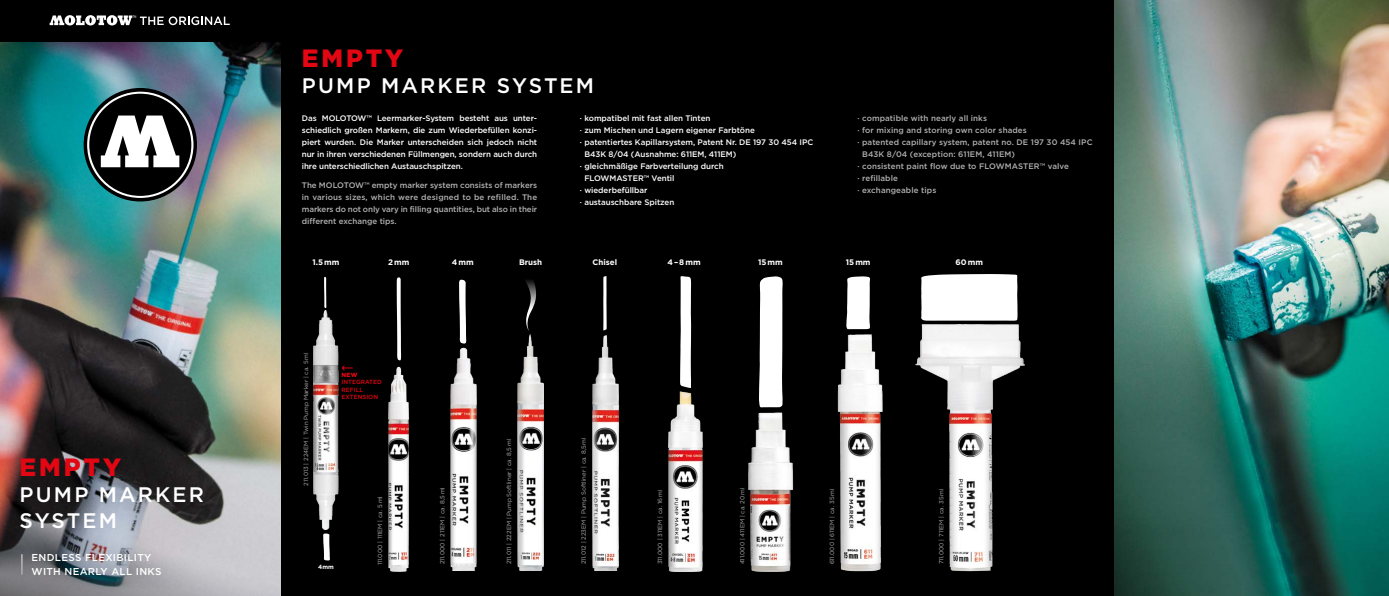
<style>
.page{position:relative;width:1389px;height:596px;background:#fff}
.page>*{position:absolute;margin:0;border:0;box-sizing:border-box;transform-origin:0 0}
.t1{font:900 25px "Gotham";letter-spacing:.115em;color:#e30613}
.t2{font:500 21px/26px "Gotham";letter-spacing:.1em;color:#fff}
.t3{font:500 10px "Gotham";letter-spacing:.03em;color:#fff}
.t4{font:500 8px/12px "Gotham";letter-spacing:-.005em;color:#fff;text-align:justify}
.t5{font:500 8px/12px "Gotham";letter-spacing:.01em;color:#b3b2b2;text-align:justify}
.t6{font:700 8px "Gotham";color:#fff}
.t7{font:6px "Gotham";color:#b3b2b2}
.t8{font:500 6px/7.2px "Gotham";color:#e30613}
.t9{font:700 6px "Gotham";color:#fff}
.t10{font:900 6px "Gotham";color:#e30613}
</style>
<div class="page">
<div style="left:0;top:0;width:1389px;height:595px;background:#000"></div>
<img style="left:0;top:43px;width:281px;height:397px">
<svg style="left:50px;top:15px;width:180px;height:10px"></svg>
<svg style="left:84px;top:88px;width:113px;height:113px"></svg>
<img style="left:313px;top:310px;width:26px;height:130px">
<svg style="left:324px;top:276px;width:2px;height:32px"></svg>
<img style="left:1114px;top:0;width:275px;height:595px">
<img style="left:390px;top:571px;width:17px;height:1px">
<img style="left:388px;top:360px;width:21px;height:211px">
<svg style="left:397px;top:277px;width:4px;height:83px"></svg>
<img style="left:452px;top:570px;width:23px;height:1px">
<img style="left:450px;top:339px;width:27px;height:231px">
<svg style="left:459px;top:279px;width:7px;height:64px"></svg>
<img style="left:594px;top:570px;width:24px;height:1px">
<img style="left:592px;top:330px;width:27px;height:240px">
<svg style="left:603px;top:276px;width:4px;height:54px"></svg>
<img style="left:519px;top:565px;width:25px;height:6px">
<img style="left:517px;top:333px;width:26px;height:237px">
<svg style="left:525px;top:280px;width:11px;height:51px"></svg>
<img style="left:837px;top:329px;width:46px;height:243px">
<svg style="left:846px;top:276px;width:24px;height:53px"></svg>
<img style="left:962px;top:571px;width:15px;height:1px">
<img style="left:915px;top:324px;width:109px;height:247px">
<div style="left:921px;top:274px;width:97px;height:47px;background:#fff"></div>
<img style="left:669px;top:570px;width:34px;height:2px">
<img style="left:668px;top:391px;width:35px;height:179px">
<svg style="left:680px;top:276px;width:11px;height:112px"></svg>
<svg style="left:759px;top:276px;width:24px;height:131px;background:#ececec"></svg>
<img style="left:748px;top:407px;width:46px;height:163px">
<svg style="left:0;top:440px;width:339px;height:155px;background:#6e6d6f"></svg>
<svg style="left:342px;top:365px;width:11px;height:5px"></svg>
<h1 class="t1" style="left:20px;top:449px;width:103px">EMPTY</h1>
<h2 class="t2" style="left:20px;top:480px;width:186px">PUMP MARKER<br>SYSTEM</h2>
<p class="t3" style="left:32px;top:550px;width:121px">ENDLESS FLEXIBILITY</p>
<p class="t3" style="left:32px;top:564px;width:131px">WITH NEARLY ALL INKS</p>
<h1 class="t1" style="left:302px;top:41px;width:103px">EMPTY</h1>
<h2 class="t2" style="left:302px;top:73px;width:294px">PUMP MARKER SYSTEM</h2>
<p class="t4" style="left:302px;top:112px;width:237px">Das MOLOTOW™ Leermarker-System besteht aus unter&shy;schiedlich großen Markern, die zum Wiederbefüllen konzi&shy;piert wurden. Die Marker unterscheiden sich jedoch nicht nur in ihren verschiedenen Füllmengen, sondern auch durch ihre unterschiedlichen Austauschspitzen.</p>
<p class="t5" style="left:302px;top:178px;width:237px">The MOLOTOW™ empty marker system consists of markers in various sizes, which were designed to be refilled. The markers do not only vary in filling quantities, but also in their different exchange tips.</p>
<p class="t4" style="left:580px;top:112px;width:132px">∙ kompatibel mit fast allen Tinten</p>
<p class="t4" style="left:580px;top:124px;width:177px">∙ zum Mischen und Lagern eigener Farbtöne</p>
<p class="t4" style="left:580px;top:136px;width:235px">∙ patentiertes Kapillarsystem, Patent Nr. DE 197 30 454 IPC</p>
<p class="t4" style="left:584px;top:148px;width:153px">B43K 8/04 (Ausnahme: 611EM, 411EM)</p>
<p class="t4" style="left:580px;top:160px;width:146px">∙ gleichmäßige Farbverteilung durch</p>
<p class="t4" style="left:584px;top:172px;width:92px">FLOWMASTER™ Ventil</p>
<p class="t4" style="left:580px;top:184px;width:69px">∙ wiederbefüllbar</p>
<p class="t4" style="left:580px;top:196px;width:96px">∙ austauschbare Spitzen</p>
<p class="t5" style="left:857px;top:112px;width:131px">∙ compatible with nearly all inks</p>
<p class="t5" style="left:857px;top:124px;width:171px">∙ for mixing and storing own color shades</p>
<p class="t5" style="left:857px;top:136px;width:237px">∙ patented capillary system, patent no. DE 197 30 454 IPC</p>
<p class="t5" style="left:862px;top:148px;width:154px">B43K 8/04 (exception: 611EM, 411EM)</p>
<p class="t5" style="left:857px;top:160px;width:213px">∙ consistent paint flow due to FLOWMASTER™ valve</p>
<p class="t5" style="left:857px;top:172px;width:42px">∙ refillable</p>
<p class="t5" style="left:857px;top:184px;width:80px">∙ exchangeable tips</p>
<p class="t6" style="left:313px;top:256px;width:28px">1.5 mm</p>
<p class="t6" style="left:388px;top:256px;width:23px">2 mm</p>
<p class="t6" style="left:452px;top:256px;width:23px">4 mm</p>
<p class="t6" style="left:519px;top:256px;width:25px">Brush</p>
<p class="t6" style="left:592px;top:256px;width:26px">Chisel</p>
<p class="t6" style="left:667px;top:256px;width:35px">4 – 8 mm</p>
<p class="t6" style="left:758px;top:256px;width:26px">15 mm</p>
<p class="t6" style="left:846px;top:256px;width:26px">15 mm</p>
<p class="t6" style="left:956px;top:256px;width:29px">60 mm</p>
<p class="t7" style="left:302px;top:485px;width:134px;rotate:-90deg">211.013 | 224EM | Twin Pump Marker | ca. 5 ml</p>
<p class="t10" style="left:341px;top:370px;width:18px">NEW</p>
<p class="t8" style="left:341px;top:378px;width:42px">INTEGRATED<br>REFILL<br>EXTENSION</p>
<p class="t9" style="left:318px;top:562px;width:17px">4mm</p>
<p class="t7" style="left:376px;top:565px;width:71px;rotate:-90deg">111.000 | 111EM | ca. 5 ml</p>
<p class="t7" style="left:439px;top:564px;width:79px;rotate:-90deg">211.000 | 211EM | ca. 8,5 ml</p>
<p class="t7" style="left:505px;top:564px;width:127px;rotate:-90deg">211.011 | 222EM | Pump Softliner | ca. 8,5 ml</p>
<p class="t7" style="left:580px;top:564px;width:129px;rotate:-90deg">211.012 | 223EM | Pump Softliner | ca. 8,5 ml</p>
<p class="t7" style="left:656px;top:564px;width:76px;rotate:-90deg">311.000 | 311EM | ca. 16 ml</p>
<p class="t7" style="left:739px;top:564px;width:78px;rotate:-90deg">411.000 | 411EM | ca. 20 ml</p>
<p class="t7" style="left:828px;top:564px;width:77px;rotate:-90deg">611.000 | 611EM | ca. 35 ml</p>
<p class="t7" style="left:937px;top:564px;width:77px;rotate:-90deg">711.000 | 711EM | ca. 35 ml</p>
</div>
